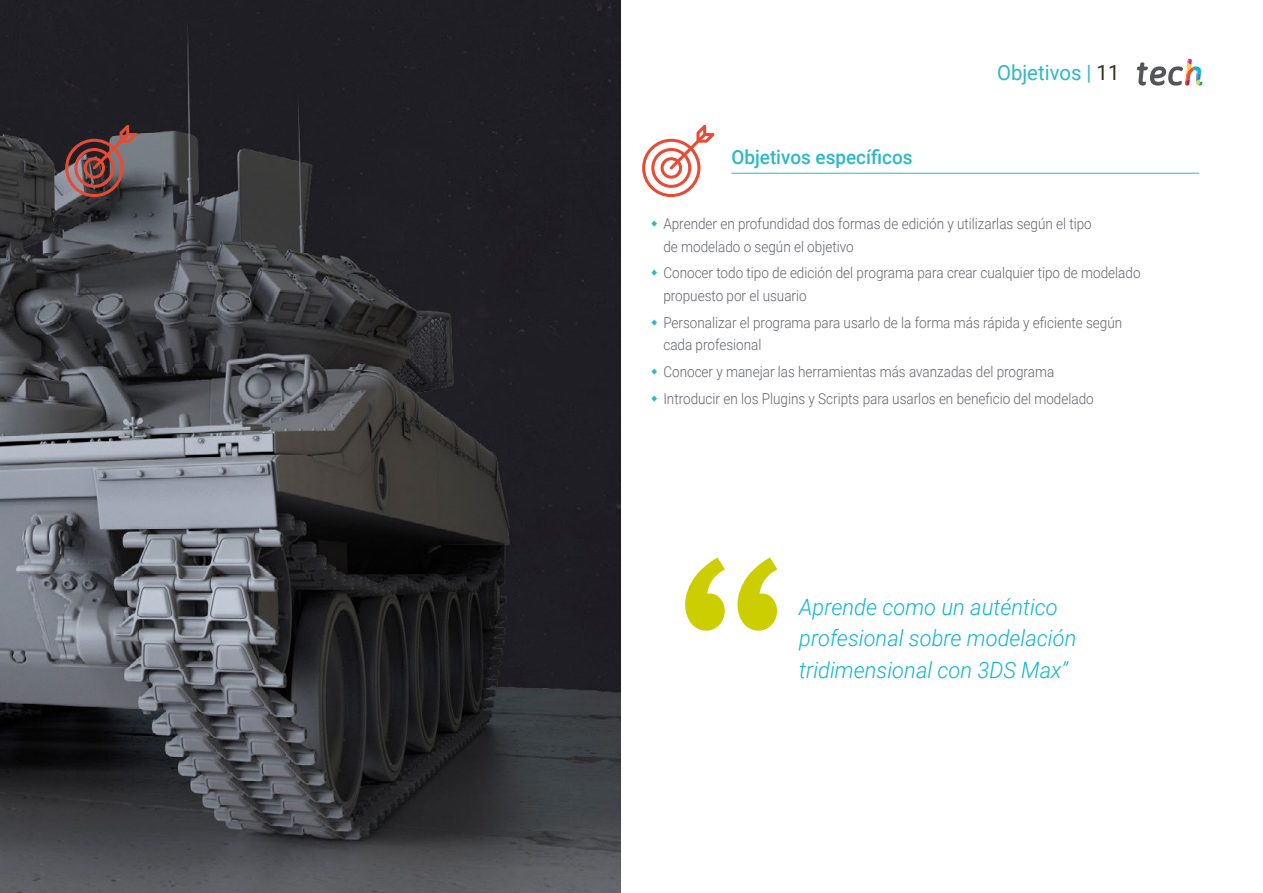
<style>
.page{position:relative;width:1263px;height:893px;background:#fff}
.page>*{position:absolute;margin:0;border:0;box-sizing:border-box;transform-origin:0 0}
.t1{font:italic 300 22.5px/31.5px "Roboto";color:#0fb6cf}
.t2{font:21px "Roboto";color:#2db8c5}
.t3{font:500 19.5px "Roboto";color:#2db8c5}
.t4{font:300 15px/22.5px "Roboto";color:#61646a;scale:.9 1}
.s1{color:#312e20}
</style>
<div class="page">
<hr style="left:731px;top:173px;width:468px;height:1px;background:#2db8c5">
<img style="left:0;top:0;width:621px;height:893px">
<svg style="left:1137px;top:59px;width:65px;height:27px"></svg>
<svg style="left:685px;top:557px;width:92px;height:74px"></svg>
<svg style="left:65px;top:125px;width:73px;height:72px"></svg>
<svg style="left:642px;top:125px;width:72px;height:72px"></svg>
<h3 class="t3" style="left:731px;top:144px;width:183px">Objetivos específicos</h3>
<h2 class="t2" style="left:997px;top:57px;width:124px">Objetivos | <span class="s1">11</span></h2>
<p class="t4" style="left:663px;top:212px;width:477px">Aprender en profundidad dos formas de edición y utilizarlas según el tipo de modelado o según el objetivo</p>
<p class="t4" style="left:663px;top:261px;width:532px">Conocer todo tipo de edición del programa para crear cualquier tipo de modelado propuesto por el usuario</p>
<p class="t4" style="left:663px;top:310px;width:511px">Personalizar el programa para usarlo de la forma más rápida y eficiente según cada profesional</p>
<p class="t4" style="left:663px;top:358px;width:480px;line-height:26.7px">Conocer y manejar las herramientas más avanzadas del programa<br>Introducir en los Plugins y Scripts para usarlos en beneficio del modelado</p>
<h1 class="t1" style="left:799px;top:590px;width:279px">Aprende como un auténtico profesional sobre modelación tridimensional con 3DS Max”</h1>
</div>
